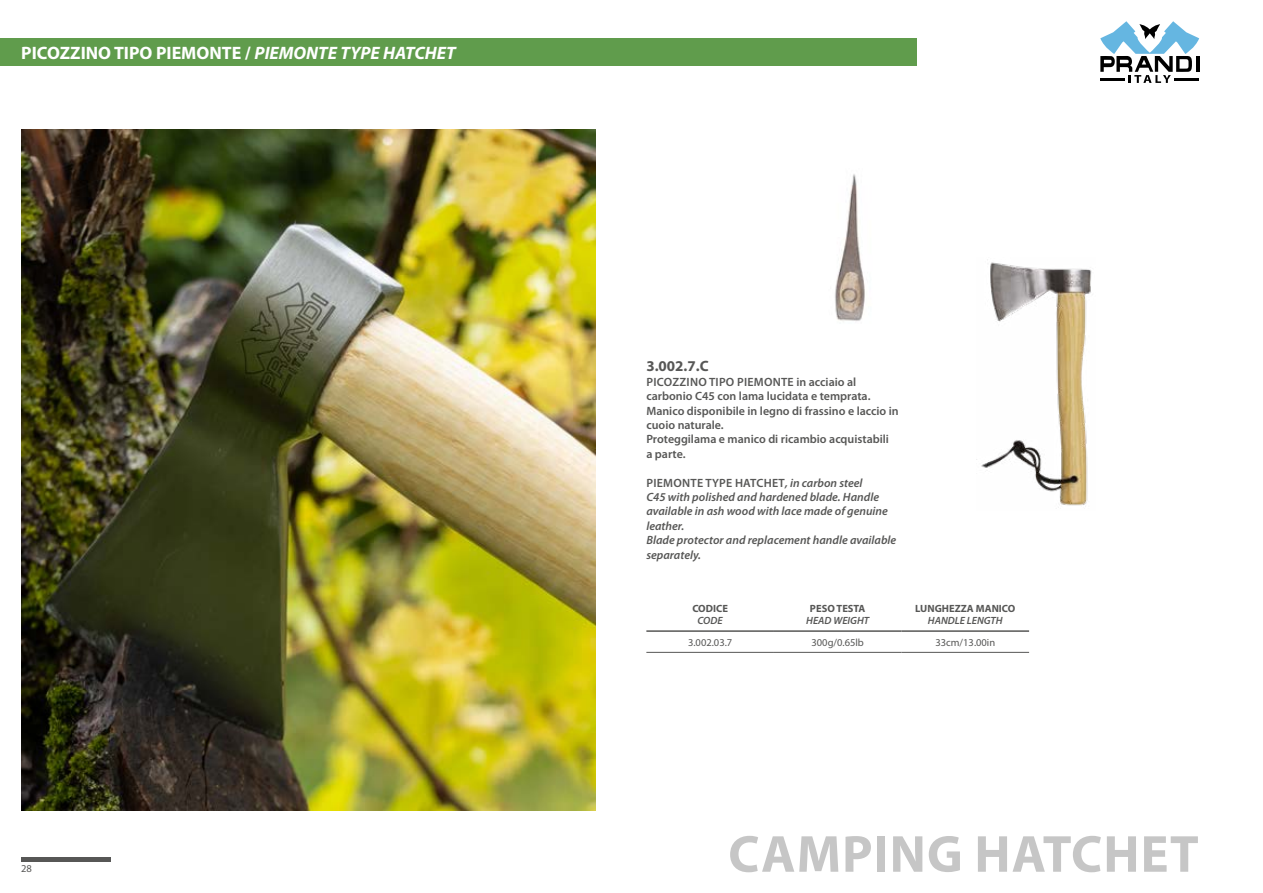
<style>
.page{position:relative;width:1263px;height:893px;background:#fff}
.page>*{position:absolute;margin:0;border:0;box-sizing:border-box;transform-origin:0 0}
.t1{font:700 52.5px "Myriad Pro";letter-spacing:.02em;color:#c6c6c6}
.t2{font:700 18px "Myriad Pro";color:#fff}
.t3{font:700 15px "Myriad Pro";color:#575756}
.t4{font:600 12px/14.4px "Myriad Pro";color:#575756}
.t5{font:italic 600 12px/14.4px "Myriad Pro";color:#575756}
.t6{font:10.5px "Myriad Pro";color:#575756}
.t7{font:700 10.5px "Myriad Pro";color:#575756}
.t8{font:italic 600 10.5px "Myriad Pro";color:#575756}
.s1{font-style:italic}
.s2{font-style:normal}
</style>
<div class="page">
<div style="left:21px;top:857px;width:89px;height:5px;background:#575756"></div>
<div style="left:0;top:38px;width:916px;height:28px;background:#609c4c"></div>
<svg style="left:1100px;top:21px;width:99px;height:62px"></svg>
<hr style="left:1100px;top:78px;width:25px;height:2px;background:#000">
<hr style="left:1174px;top:78px;width:25px;height:2px;background:#000">
<img style="left:21px;top:130px;width:574px;height:680px">
<img style="left:976px;top:259px;width:116px;height:249px">
<hr style="left:901px;top:652px;width:128px;height:1px;background:#575756">
<hr style="left:646px;top:652px;width:128px;height:1px;background:#575756">
<hr style="left:774px;top:652px;width:127px;height:1px;background:#575756">
<hr style="left:646px;top:630px;width:128px;height:2px;background:#575756">
<hr style="left:774px;top:630px;width:127px;height:2px;background:#575756">
<hr style="left:901px;top:630px;width:128px;height:2px;background:#575756">
<img style="left:835px;top:174px;width:30px;height:147px">
<h2 class="t2" style="left:21px;top:41px;width:436px">PICOZZINO TIPO PIEMONTE / <span class="s1">PIEMONTE TYPE HATCHET</span></h2>
<p class="t6" style="left:21px;top:862px;width:12px">28</p>
<p class="t3" style="left:646px;top:356px;width:64px">3.002.7.C</p>
<p class="t4" style="left:646px;top:374px;width:254px">PICOZZINO TIPO PIEMONTE in acciaio al carbonio C45 con lama lucidata e temprata.<br>Manico disponibile in legno di frassino e laccio in cuoio naturale.<br>Proteggilama e manico di ricambio acquistabili<br>a parte.</p>
<p class="t5" style="left:646px;top:475px;width:251px"><span class="s2">PIEMONTE TYPE HATCHET</span>, in carbon steel<br>C45 with polished and hardened blade. Handle available in ash wood with lace made of genuine leather.<br>Blade protector and replacement handle available separately.</p>
<p class="t7" style="left:692px;top:601px;width:37px">CODICE</p>
<p class="t8" style="left:697px;top:613px;width:27px">CODE</p>
<p class="t7" style="left:810px;top:601px;width:57px">PESO TESTA</p>
<p class="t8" style="left:806px;top:613px;width:64px">HEAD WEIGHT</p>
<p class="t7" style="left:915px;top:601px;width:102px">LUNGHEZZA MANICO</p>
<p class="t8" style="left:928px;top:613px;width:76px">HANDLE LENGTH</p>
<p class="t6" style="left:688px;top:636px;width:46px">3.002.03.7</p>
<p class="t6" style="left:811px;top:636px;width:54px">300g/0.65lb</p>
<p class="t6" style="left:935px;top:636px;width:61px">33cm/13.00in</p>
<h1 class="t1" style="left:728px;top:820px;width:472px">CAMPING HATCHET</h1>
</div>
